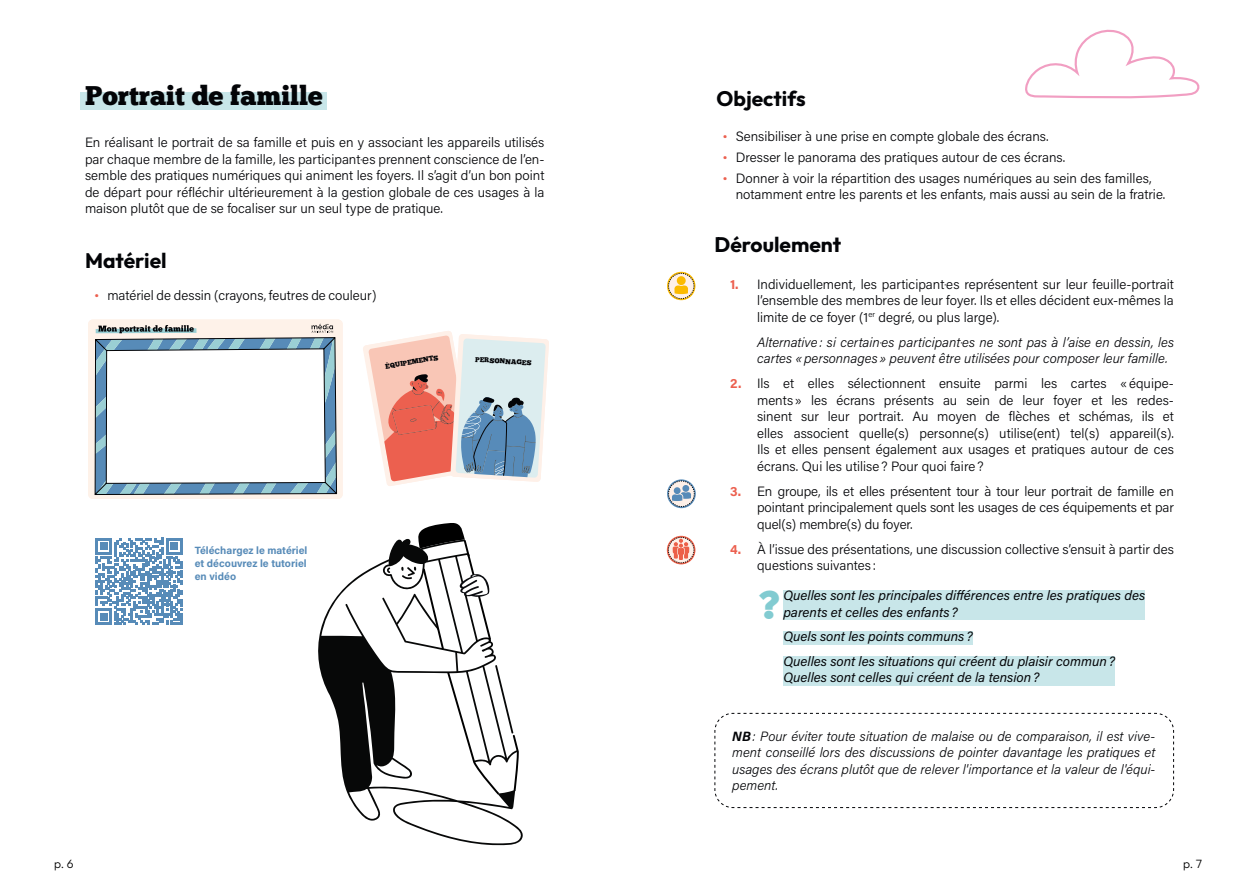
<style>
.page{position:relative;width:1259px;height:893px;background:#fff}
.page>*{position:absolute;margin:0;border:0;box-sizing:border-box;transform-origin:0 0}
.Text{font:39.9px "Chunk Five";color:#82cbd1}
.Titre_1{font:27px "Chunk Five";color:#030407}
.Sous-titre_1{font:700 21px "Outfit";color:#030407}
.Text-2{font:300 13.5px/16.5px "Acumin Pro";color:#030407;text-align:justify}
.Text-3{font:italic 300 13.5px/16.5px "Acumin Pro";color:#030407;text-align:justify}
.Questions_surlignage_1{font:italic 13.5px/16.2px "Acumin Pro";color:#030407}
.Number{font:italic 300 13.5px/16.5px "Acumin Pro";color:#030407}
.t1{font:300 12px "Outfit";color:#000}
.TDM1{font:700 10.5px/12.6px "Acumin Pro";color:#578bb8;text-align:justify}
.t2{font:6.9px "Chunk Five";color:#030407}
.s1{font-family:"Chunk Five";font-weight:400;color:#ec604f}
.s2{font-weight:700;color:#ec604f}
.s3{font-weight:700}
</style>
<div class="page">
<div style="left:81px;top:93px;width:246px;height:17px;background:#c8e6e9"></div>
<svg style="left:363px;top:331px;width:186px;height:155px"></svg>
<div style="left:88px;top:320px;width:255px;height:179px;background:#fef2e9"></div>
<svg style="left:94px;top:324px;width:244px;height:172px"></svg>
<svg style="left:96px;top:538px;width:86px;height:87px"></svg>
<svg style="left:1025px;top:29px;width:175px;height:70px"></svg>
<svg style="left:714px;top:713px;width:460px;height:95px"></svg>
<svg style="left:667px;top:272px;width:28px;height:28px"></svg>
<svg style="left:668px;top:273px;width:26px;height:26px"></svg>
<svg style="left:667px;top:479px;width:29px;height:29px"></svg>
<svg style="left:668px;top:481px;width:26px;height:26px"></svg>
<svg style="left:667px;top:536px;width:28px;height:28px"></svg>
<svg style="left:668px;top:537px;width:26px;height:26px"></svg>
<svg style="left:318px;top:539px;width:205px;height:306px"></svg>
<svg style="left:401px;top:523px;width:119px;height:273px"></svg>
<div style="left:783px;top:590px;width:362px;height:30px;background:#c8e6e9"></div>
<div style="left:783px;top:631px;width:189px;height:14px;background:#c8e6e9"></div>
<div style="left:783px;top:656px;width:332px;height:30px;background:#c8e6e9"></div>
<p class="Titre_1" style="left:85px;top:79px;width:239px">Portrait de famille</p>
<p class="Text-2" style="left:85px;top:134px;width:461px">En réalisant le portrait de sa famille et puis en y associant les appareils utilisés par chaque membre de la famille, les participant.es prennent conscience de l’en&shy;semble des pratiques numériques qui animent les foyers. Il s’agit d’un bon point de départ pour réfléchir ultérieurement à la gestion globale de ces usages à la maison plutôt que de se focaliser sur un seul type de pratique.</p>
<p class="Sous-titre_1" style="left:85px;top:247px;width:83px">Matériel</p>
<p class="Sous-titre_1" style="left:716px;top:85px;width:91px">Objectifs</p>
<p class="Text-2" style="left:723px;top:128px;width:327px"><span class="s1">•</span> Sensibiliser à une prise en compte globale des écrans.</p>
<p class="Text-2" style="left:723px;top:149px;width:344px"><span class="s1">•</span> Dresser le panorama des pratiques autour de ces écrans.</p>
<p class="Text-2" style="left:736px;top:169px;width:431px;text-indent:-13px"><span class="s1">•</span> Donner à voir la répartition des usages numériques au sein des familles, notamment entre les parents et les enfants, mais aussi au sein de la fratrie.</p>
<p class="Sous-titre_1" style="left:714px;top:231px;width:128px">Déroulement</p>
<p class="Text-2" style="left:95px;top:286px;width:283px"><span class="s1">•</span> matériel de dessin (crayons, feutres de couleur)</p>
<p class="Text-2" style="left:757px;top:275px;width:418px;text-indent:-27px"><span class="s2">1.</span> Individuellement, les participant.es représentent sur leur feuille-portrait l’ensemble des membres de leur foyer. Ils et elles décident eux-mêmes la limite de ce foyer (1<sup>er</sup> degré, ou plus large).</p>
<p class="Number" style="left:757px;top:333px;width:418px">Alternative: si certain.es participant.es ne sont pas à l’aise en dessin, les cartes «personnages» peuvent être utilisées pour composer leur famille.</p>
<p class="Text-2" style="left:757px;top:375px;width:418px;text-indent:-27px"><span class="s2">2.</span> Ils et elles sélectionnent ensuite parmi les cartes «équipe&shy;ments» les écrans présents au sein de leur foyer et les redes&shy;sinent sur leur portrait. Au moyen de flèches et schémas, ils et elles associent quelle(s) personne(s) utilise(ent) tel(s) appareil(s).<br>Ils et elles pensent également aux usages et pratiques autour de ces écrans. Qui les utilise? Pour quoi faire?</p>
<p class="Text-2" style="left:757px;top:482px;width:418px;text-indent:-27px"><span class="s2">3.</span> En groupe, ils et elles présentent tour à tour leur portrait de famille en pointant principalement quels sont les usages de ces équipements et par quel(s) membre(s) du foyer.</p>
<p class="Text-2" style="left:757px;top:540px;width:418px;text-indent:-27px"><span class="s2">4.</span> À l’issue des présentations, une discussion collective s’ensuit à partir des questions suivantes :</p>
<p class="t2" style="left:385px;top:362px;width:55px;rotate:-10deg">ÉQUIPEMENTS</p>
<p class="t2" style="left:475px;top:355px;width:58px;rotate:3deg">PERSONNAGES</p>
<p class="TDM1" style="left:195px;top:544px;width:114px">Téléchargez le matériel et découvrez le tutoriel en vidéo</p>
<p class="Text" style="left:759px;top:580px;width:22px">?</p>
<p class="Questions_surlignage_1" style="left:783px;top:587px;width:363px">Quelles sont les principales différences entre les pratiques des parents et celles des enfants ?</p>
<p class="Questions_surlignage_1" style="left:783px;top:628px;width:191px">Quels sont les points communs ?</p>
<p class="Questions_surlignage_1" style="left:783px;top:653px;width:333px">Quelles sont les situations qui créent du plaisir commun?<br>Quelles sont celles qui créent de la tension?</p>
<p class="Text-3" style="left:732px;top:727px;width:425px"><span class="s3">NB</span>: Pour éviter toute situation de malaise ou de comparaison, il est vive&shy;ment conseillé lors des discussions de pointer davantage les pratiques et usages des écrans plutôt que de relever l'importance et la valeur de l'équi&shy;pement.</p>
<p class="t1" style="left:54px;top:857px;width:21px">p. 6</p>
<p class="t1" style="left:1183px;top:857px;width:21px">p. 7</p>
</div>
